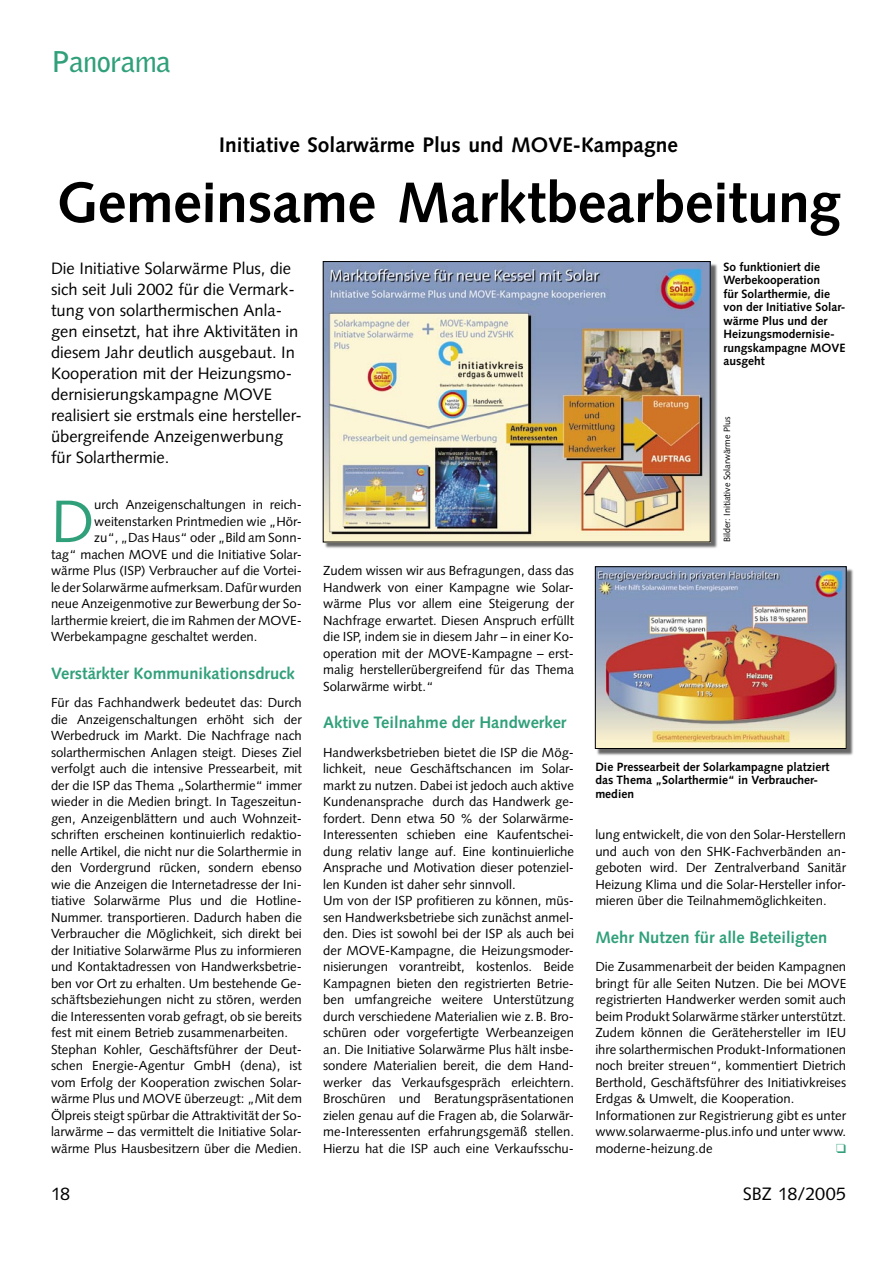
<style>
.page{position:relative;width:893px;height:1263px;background:#fff}
.page>*{position:absolute;margin:0;border:0;box-sizing:border-box;transform-origin:0 0}
.SBZ_04-Initial{font:59.85px "Syntax LT Std";color:#30a07a}
.SBZ_02-Headline{font:700 57px "Syntax LT Std";letter-spacing:-.005em;color:#000}
.SBZ_00-Rubriken{font:700 28.5px "Bell Gothic Std";letter-spacing:-.015em;color:#30a07a}
.SBZ_01-Dachzeile{font:700 21px "Syntax LT Std";color:#000}
.t1{font:18px "Syntax LT Std";letter-spacing:-.01em;color:#000}
.SBZ_03-Vorspann{font:16.5px/21px "Syntax LT Std";color:#000}
.SBZ_07-Zwischenüberschrift{font:700 16.5px "Syntax LT Std";color:#30a07a}
.SBZ_05-Grundtext{font:13.2px/16.5px "Syntax LT Std";color:#000;text-align:justify}
.SBZ_04-Initial-2{font:13.2px "Syntax LT Std";color:#000}
.SBZ_12-Bildunterschrift{font:700 12px/13.5px "Syntax LT Std";color:#000}
.SBZ_18-Fotonachweis{font:9px "Syntax LT Std";color:#000}
</style>
<div class="page">
<div style="left:596px;top:567px;width:258px;height:189px;background:#000;opacity:.6"></div>
<img style="left:597px;top:568px;width:248px;height:179px">
<div style="left:595px;top:566px;width:252px;height:183px;border:1px solid #000"></div>
<div style="left:324px;top:262px;width:394px;height:288px;background:#000;opacity:.6"></div>
<img style="left:325px;top:263px;width:384px;height:277px">
<div style="left:323px;top:261px;width:388px;height:281px;border:1px solid #000"></div>
<p class="SBZ_00-Rubriken" style="left:51px;top:45px;width:121px">Panorama</p>
<p class="SBZ_01-Dachzeile" style="left:219px;top:133px;width:460px">Initiative Solarwärme Plus und MOVE-Kampagne</p>
<p class="SBZ_02-Headline" style="left:57px;top:170px;width:785px">Gemeinsame Marktbearbeitung</p>
<p class="SBZ_03-Vorspann" style="left:51px;top:258px;width:252px">Die Initiative Solarwärme Plus, die sich seit Juli 2002 für die Vermark&shy;tung von solarthermischen Anla&shy;gen einsetzt, hat ihre Aktivitäten in diesem Jahr deutlich ausgebaut. In Kooperation mit der Heizungsmo&shy;dernisierungskampagne MOVE realisiert sie erstmals eine hersteller&shy;übergreifende Anzeigenwerbung für Solarthermie.</p>
<p class="SBZ_04-Initial" style="left:51px;top:486px;width:45px">D</p>
<p class="SBZ_04-Initial-2" style="left:94px;top:497px;width:209px">urch Anzeigenschaltungen in reich-</p>
<p class="SBZ_12-Bildunterschrift" style="left:723px;top:260px;width:124px">So funktioniert die<br>Werbekooperation<br>für Solarthermie, die von der Initiative Solar&shy;wärme Plus und der<br>Heizungsmodernisie&shy;rungskampagne MOVE ausgeht</p>
<p class="SBZ_18-Fotonachweis" style="left:722px;top:542px;width:127px;rotate:-90deg">Bilder: Initiative Solarwärme Plus</p>
<p class="SBZ_04-Initial-2" style="left:94px;top:513px;width:209px">weitenstarken Printmedien wie „Hör-</p>
<p class="SBZ_04-Initial-2" style="left:94px;top:530px;width:209px">zu“, „Das Haus“ oder „Bild am Sonn-</p>
<p class="SBZ_04-Initial-2" style="left:51px;top:546px;width:252px">tag“ machen MOVE und die Initiative Solar-</p>
<p class="SBZ_04-Initial-2" style="left:51px;top:563px;width:252px">wärme Plus (ISP) Verbraucher auf die Vortei-</p>
<p class="SBZ_04-Initial-2" style="left:51px;top:579px;width:252px">le der Solarwärme aufmerksam. Dafür wurden</p>
<p class="SBZ_04-Initial-2" style="left:51px;top:596px;width:252px">neue Anzeigenmotive zur Bewerbung der So-</p>
<p class="SBZ_04-Initial-2" style="left:51px;top:612px;width:252px">larthermie kreiert, die im Rahmen der MOVE-</p>
<p class="SBZ_04-Initial-2" style="left:51px;top:629px;width:208px">Werbekampagne geschaltet werden.</p>
<p class="SBZ_07-Zwischenüberschrift" style="left:51px;top:663px;width:245px">Verstärkter Kommunikationsdruck</p>
<p class="SBZ_05-Grundtext" style="left:51px;top:694px;width:252px">Für das Fachhandwerk bedeutet das: Durch die Anzeigenschaltungen erhöht sich der Werbedruck im Markt. Die Nachfrage nach solarthermischen Anlagen steigt. Dieses Ziel verfolgt auch die intensive Pressearbeit, mit der die ISP das Thema „Solarthermie“ immer wieder in die Medien bringt. In Tageszeitun&shy;gen, Anzeigenblättern und auch Wohnzeit&shy;schriften erscheinen kontinuierlich redaktio&shy;nelle Artikel, die nicht nur die Solarthermie in den Vordergrund rücken, sondern ebenso wie die Anzeigen die Internetadresse der Ini&shy;tiative Solarwärme Plus und die Hotline-Nummer. transportieren. Dadurch haben die Verbraucher die Möglichkeit, sich direkt bei der Initiative Solarwärme Plus zu informieren und Kontaktadressen von Handwerksbetrie&shy;ben vor Ort zu erhalten. Um bestehende Ge&shy;schäftsbeziehungen nicht zu stören, werden die Interessenten vorab gefragt, ob sie bereits fest mit einem Betrieb zusammenarbeiten.</p>
<p class="SBZ_05-Grundtext" style="left:51px;top:1041px;width:252px">Stephan Kohler, Geschäftsführer der Deut&shy;schen Energie-Agentur GmbH (dena), ist vom Erfolg der Kooperation zwischen Solar&shy;wärme Plus und MOVE überzeugt: „Mit dem Ölpreis steigt spürbar die Attraktivität der So&shy;larwärme – das vermittelt die Initiative Solar&shy;wärme Plus Hausbesitzern über die Medien.</p>
<p class="SBZ_05-Grundtext" style="left:323px;top:562px;width:252px">Zudem wissen wir aus Befragungen, dass das Handwerk von einer Kampagne wie Solar&shy;wärme Plus vor allem eine Steigerung der Nachfrage erwartet. Diesen Anspruch erfüllt die ISP, indem sie in diesem Jahr – in einer Ko&shy;operation mit der MOVE-Kampagne – erst&shy;malig herstellerübergreifend für das Thema Solarwärme wirbt.“</p>
<p class="SBZ_07-Zwischenüberschrift" style="left:323px;top:713px;width:245px">Aktive Teilnahme der Handwerker</p>
<p class="SBZ_05-Grundtext" style="left:323px;top:744px;width:252px">Handwerksbetrieben bietet die ISP die Mög&shy;lichkeit, neue Geschäftschancen im Solar&shy;markt zu nutzen. Dabei ist jedoch auch aktive Kundenansprache durch das Handwerk ge&shy;fordert. Denn etwa 50 % der Solarwärme-Interessenten schieben eine Kaufentschei&shy;dung relativ lange auf. Eine kontinuierliche Ansprache und Motivation dieser potenziel&shy;len Kunden ist daher sehr sinnvoll.</p>
<p class="SBZ_05-Grundtext" style="left:323px;top:892px;width:252px">Um von der ISP profitieren zu können, müs&shy;sen Handwerksbetriebe sich zunächst anmel&shy;den. Dies ist sowohl bei der ISP als auch bei der MOVE-Kampagne, die Heizungsmoder&shy;nisierungen vorantreibt, kostenlos. Beide Kampagnen bieten den registrierten Betrie&shy;ben umfangreiche weitere Unterstützung durch verschiedene Materialien wie z. B. Bro&shy;schüren oder vorgefertigte Werbeanzeigen an. Die Initiative Solarwärme Plus hält insbe&shy;sondere Materialien bereit, die dem Hand&shy;werker das Verkaufsgespräch erleichtern.<br>Broschüren und Beratungspräsentationen zielen genau auf die Fragen ab, die Solarwär&shy;me-Interessenten erfahrungsgemäß stellen.<br>Hierzu hat die ISP auch eine Verkaufsschu-</p>
<p class="SBZ_12-Bildunterschrift" style="left:595px;top:760px;width:235px">Die Pressearbeit der Solarkampagne platziert das Thema „Solarthermie“ in Verbraucher&shy;medien</p>
<p class="SBZ_05-Grundtext" style="left:595px;top:826px;width:252px">lung entwickelt, die von den Solar-Herstellern und auch von den SHK-Fachverbänden an&shy;geboten wird. Der Zentralverband Sanitär Heizung Klima und die Solar-Hersteller infor&shy;mieren über die Teilnahmemöglichkeiten.</p>
<p class="SBZ_07-Zwischenüberschrift" style="left:595px;top:927px;width:233px">Mehr Nutzen für alle Beteiligten</p>
<p class="SBZ_05-Grundtext" style="left:595px;top:958px;width:252px">Die Zusammenarbeit der beiden Kampagnen bringt für alle Seiten Nutzen. Die bei MOVE registrierten Handwerker werden somit auch beim Produkt Solarwärme stärker unterstützt.<br>Zudem können die Gerätehersteller im IEU ihre solarthermischen Produkt-Informationen noch breiter streuen“, kommentiert Dietrich Berthold, Geschäftsführer des Initiativkreises Erdgas &amp; Umwelt, die Kooperation.</p>
<p class="SBZ_05-Grundtext" style="left:595px;top:1107px;width:252px">Informationen zur Registrierung gibt es unter www.solarwaerme-plus.info und unter www. moderne-heizung.de</p>
<p class="t1" style="left:51px;top:1183px;width:21px">18</p>
<p class="t1" style="left:743px;top:1183px;width:105px">SBZ 18/2005</p>
</div>
